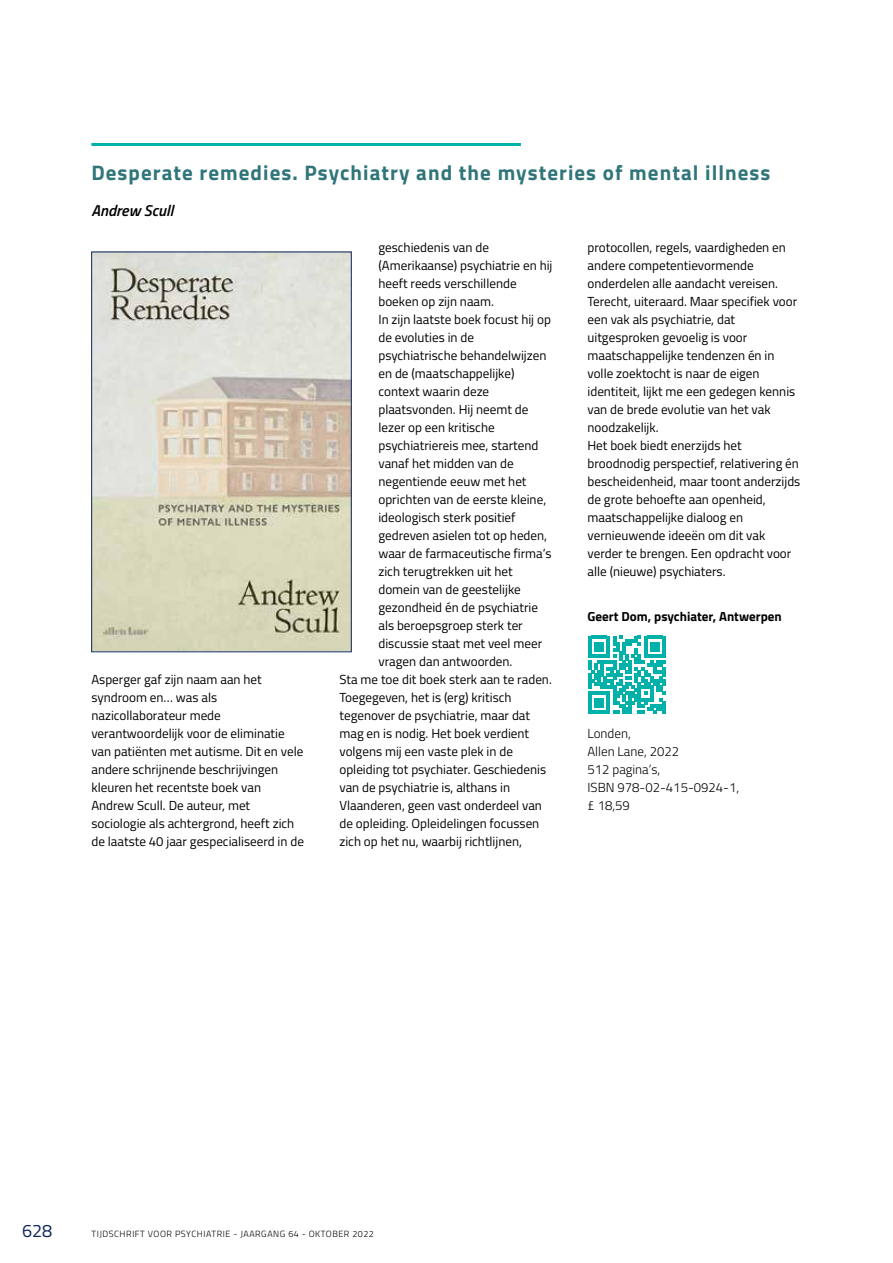
<style>
.page{position:relative;width:893px;height:1263px;background:#fff}
.page>*{position:absolute;margin:0;border:0;box-sizing:border-box;transform-origin:0 0}
.t1{font:700 21px "Titillium Web";letter-spacing:.05em;color:#307579}
.t2{font:18px "Titillium Web";color:#0f265c}
.t3{font:italic 600 15.75px "Titillium Web";color:#000}
.t4{font:13.2px/18px "Titillium Web";color:#000}
.t5{font:300 13.2px/18px "Titillium Web";color:#000}
.t6{font:700 13.2px "Titillium Web";color:#000}
.t7{font:300 9px "Titillium Web";letter-spacing:.06em;color:#000}
</style>
<div class="page">
<hr style="left:91px;top:143px;width:430px;height:3px;background:#00b1aa">
<img style="left:93px;top:254px;width:256px;height:396px">
<div style="left:91px;top:252px;width:260px;height:400px;border:1px solid #0f265c"></div>
<svg style="left:588px;top:636px;width:78px;height:77px"></svg>
<h1 class="t1" style="left:91px;top:157px;width:680px">Desperate remedies. Psychiatry and the mysteries of mental illness</h1>
<p class="t3" style="left:91px;top:198px;width:83px">Andrew Scull</p>
<p class="t4" style="left:91px;top:670px;width:214px">Asperger gaf zijn naam aan het syndroom en… was als nazicollaborateur mede verantwoordelijk voor de eliminatie van patiënten met autisme. Dit en vele andere schrijnende beschrijvingen kleuren het recentste boek van<br>Andrew Scull. De auteur, met sociologie als achtergrond, heeft zich de laatste 40 jaar gespecialiseerd in de</p>
<p class="t4" style="left:378px;top:238px;width:112px">geschiedenis van de</p>
<p class="t4" style="left:378px;top:256px;width:176px">(Amerikaanse) psychiatrie en hij</p>
<p class="t4" style="left:378px;top:274px;width:140px">heeft reeds verschillende</p>
<p class="t4" style="left:378px;top:292px;width:117px">boeken op zijn naam.</p>
<p class="t4" style="left:378px;top:310px;width:174px">In zijn laatste boek focust hij op</p>
<p class="t4" style="left:378px;top:328px;width:97px">de evoluties in de</p>
<p class="t4" style="left:378px;top:346px;width:169px">psychiatrische behandelwijzen</p>
<p class="t4" style="left:378px;top:364px;width:138px">en de (maatschappelijke)</p>
<p class="t4" style="left:378px;top:382px;width:112px">context waarin deze</p>
<p class="t4" style="left:378px;top:400px;width:152px">plaatsvonden. Hij neemt de</p>
<p class="t4" style="left:378px;top:418px;width:118px">lezer op een kritische</p>
<p class="t4" style="left:378px;top:436px;width:162px">psychiatriereis mee, startend</p>
<p class="t4" style="left:378px;top:454px;width:137px">vanaf het midden van de</p>
<p class="t4" style="left:378px;top:472px;width:150px">negentiende eeuw met het</p>
<p class="t4" style="left:378px;top:489px;width:169px">oprichten van de eerste kleine,</p>
<p class="t4" style="left:378px;top:507px;width:139px">ideologisch sterk positief</p>
<p class="t4" style="left:378px;top:525px;width:170px">gedreven asielen tot op heden,</p>
<p class="t4" style="left:378px;top:543px;width:175px">waar de farmaceutische firma’s</p>
<p class="t4" style="left:378px;top:561px;width:136px">zich terugtrekken uit het</p>
<p class="t4" style="left:378px;top:579px;width:144px">domein van de geestelijke</p>
<p class="t4" style="left:378px;top:597px;width:161px">gezondheid én de psychiatrie</p>
<p class="t4" style="left:378px;top:615px;width:146px">als beroepsgroep sterk ter</p>
<p class="t4" style="left:378px;top:633px;width:165px">discussie staat met veel meer</p>
<p class="t4" style="left:378px;top:651px;width:136px">vragen dan antwoorden.</p>
<p class="t4" style="left:339px;top:669px;width:214px">Sta me toe dit boek sterk aan te raden.</p>
<p class="t4" style="left:339px;top:687px;width:174px">Toegegeven, het is (erg) kritisch</p>
<p class="t4" style="left:339px;top:705px;width:192px">tegenover de psychiatrie, maar dat</p>
<p class="t4" style="left:339px;top:723px;width:191px">mag en is nodig. Het boek verdient</p>
<p class="t4" style="left:339px;top:741px;width:175px">volgens mij een vaste plek in de</p>
<p class="t4" style="left:339px;top:759px;width:208px">opleiding tot psychiater. Geschiedenis</p>
<p class="t4" style="left:339px;top:777px;width:172px">van de psychiatrie is, althans in</p>
<p class="t4" style="left:339px;top:795px;width:204px">Vlaanderen, geen vast onderdeel van</p>
<p class="t4" style="left:339px;top:813px;width:201px">de opleiding. Opleidelingen focussen</p>
<p class="t4" style="left:339px;top:831px;width:184px">zich op het nu, waarbij richtlijnen,</p>
<p class="t4" style="left:587px;top:238px;width:214px">protocollen, regels, vaardigheden en andere competentievormende onderdelen alle aandacht vereisen.<br>Terecht, uiteraard. Maar specifiek voor een vak als psychiatrie, dat uitgesproken gevoelig is voor maatschappelijke tendenzen én in volle zoektocht is naar de eigen identiteit, lijkt me een gedegen kennis van de brede evolutie van het vak noodzakelijk.<br>Het boek biedt enerzijds het broodnodig perspectief, relativering én bescheidenheid, maar toont anderzijds de grote behoefte aan openheid, maatschappelijke dialoog en vernieuwende ideeën om dit vak verder te brengen. Een opdracht voor alle (nieuwe) psychiaters.</p>
<p class="t6" style="left:587px;top:606px;width:196px">Geert Dom, psychiater, Antwerpen</p>
<p class="t5" style="left:587px;top:724px;width:153px">Londen,<br>Allen Lane, 2022<br>512 pagina’s,<br>ISBN 978-02-415-0924-1, £ 18,59</p>
<h2 class="t2" style="left:22px;top:1218px;width:32px">628</h2>
<p class="t7" style="left:91px;top:1228px;width:284px">TIJDSCHRIFT VOOR PSYCHIATRIE - JAARGANG 64 - OKTOBER 2022</p>
</div>
